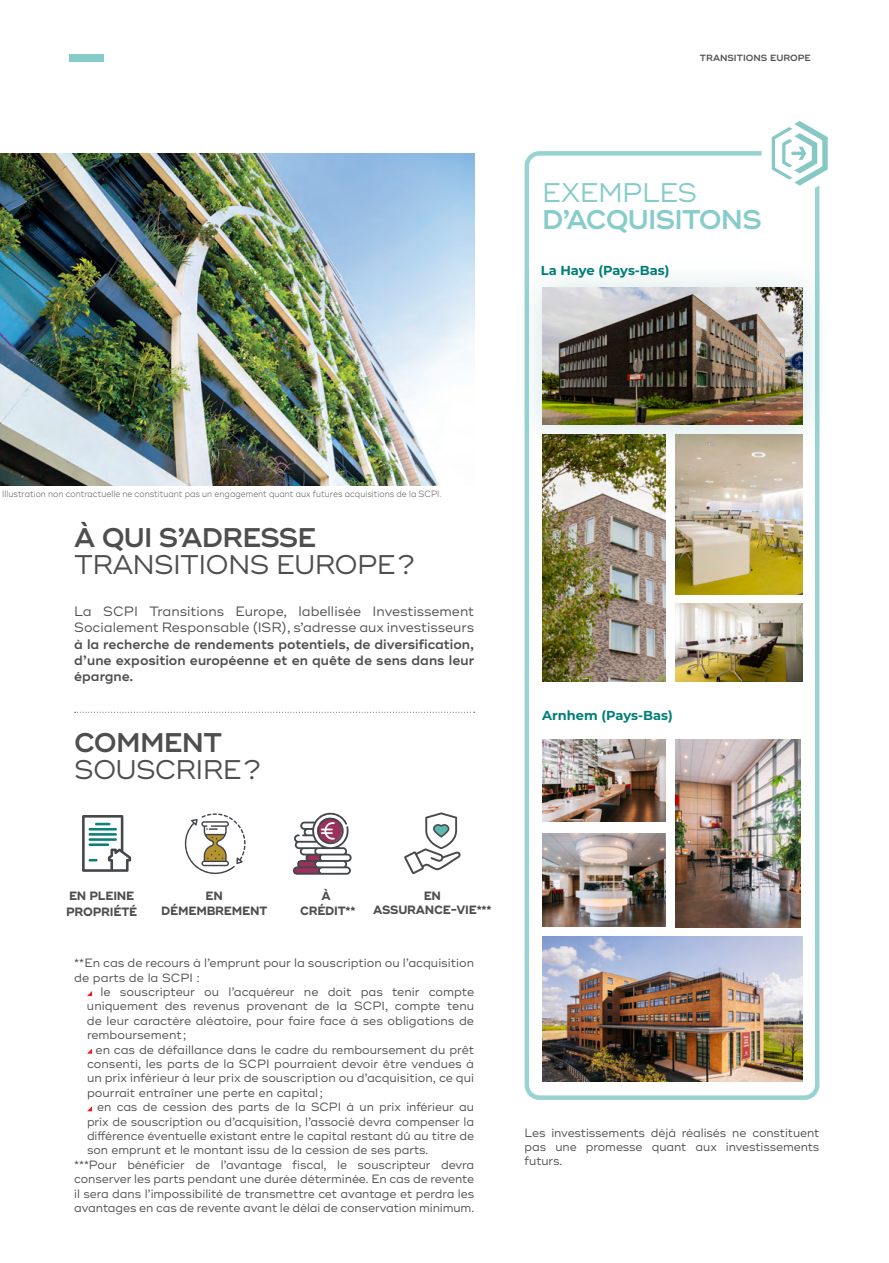
<style>
.page{position:relative;width:889px;height:1263px;background:#fff}
.page>*{position:absolute;margin:0;border:0;box-sizing:border-box;transform-origin:0 0}
.t1{font:27px/27px "Ridley Grotesk";letter-spacing:-.03em;color:#4e4e4e}
.t2{font:600 27px "Ridley Grotesk";letter-spacing:-.03em;color:#86ccca}
.t3{font:27px "Ridley Grotesk";letter-spacing:-.03em;color:#86ccca}
.t4{font:600 13.5px/16.2px "Ridley Grotesk";color:#4e4e4e;text-align:justify}
.SOUS_Titres{font:700 13.05px "Montserrat";color:#007e76}
.t5{font:12px/14.4px "Ridley Grotesk";letter-spacing:-.005em;color:#4e4e4e;text-align:justify}
.t6{font:700 12px/15.3px "Ridley Grotesk";letter-spacing:-.02em;color:#4e4e4e;text-align:center}
.t7{font:300 9px "Ridley Grotesk";letter-spacing:.005em;color:#4e4e4e;scale:.9 1}
.t8{font:600 9px "Ridley Grotesk";color:#4e4e4e}
.s1{font-weight:600}
.s2{font-weight:400}
</style>
<div class="page">
<div style="left:524px;top:151px;width:295px;height:949px;border:4px solid #98d3d1;border-radius:13px"></div>
<img style="left:675px;top:604px;width:127px;height:78px">
<img style="left:542px;top:460px;width:123px;height:222px">
<img style="left:675px;top:460px;width:127px;height:134px">
<div style="left:509px;top:257px;width:327px;height:203px;background:#007e76;opacity:.2"></div>
<img style="left:542px;top:287px;width:260px;height:137px">
<svg style="left:87px;top:991px;width:5px;height:5px"></svg>
<svg style="left:87px;top:1048px;width:5px;height:6px"></svg>
<svg style="left:87px;top:1106px;width:5px;height:5px"></svg>
<div style="left:69px;top:54px;width:35px;height:7px;background:#86ccca"></div>
<img style="left:0;top:153px;width:474px;height:333px">
<svg style="left:293px;top:813px;width:59px;height:62px"></svg>
<svg style="left:184px;top:813px;width:61px;height:62px"></svg>
<svg style="left:82px;top:815px;width:49px;height:57px"></svg>
<svg style="left:761px;top:121px;width:67px;height:96px"></svg>
<img style="left:542px;top:740px;width:123px;height:82px">
<img style="left:675px;top:740px;width:125px;height:187px">
<img style="left:542px;top:936px;width:260px;height:146px">
<img style="left:542px;top:833px;width:123px;height:93px">
<svg style="left:75px;top:712px;width:400px;height:1px"></svg>
<svg style="left:404px;top:812px;width:57px;height:62px"></svg>
<p class="t8" style="left:700px;top:53px;width:113px">TRANSITIONS EUROPE</p>
<p class="t3" style="left:542px;top:176px;width:156px">EXEMPLES</p>
<p class="t2" style="left:542px;top:203px;width:221px">D’ACQUISITONS</p>
<p class="SOUS_Titres" style="left:541px;top:260px;width:130px">La Haye (Pays-Bas)</p>
<p class="t7" style="left:2px;top:488px;width:490px">Illustration non contractuelle ne constituant pas un engagement quant aux futures acquisitions de la SCPI.</p>
<p class="t1" style="left:74px;top:525px;width:342px"><span class="s1">À QUI S’ADRESSE<br></span>TRANSITIONS EUROPE?</p>
<p class="t4" style="left:74px;top:604px;width:401px"><span class="s2">La SCPI Transitions Europe, labellisée Investissement Socialement Responsable (ISR), s’adresse aux investisseurs </span>à la recherche de rendements potentiels, de diversification, d’une exposition européenne et en quête de sens dans leur épargne.</p>
<p class="t1" style="left:74px;top:730px;width:188px"><span class="s1">COMMENT<br></span>SOUSCRIRE?</p>
<p class="SOUS_Titres" style="left:542px;top:706px;width:132px">Arnhem (Pays-Bas)</p>
<p class="t6" style="left:66px;top:887px;width:73px;line-height:16.2px;text-align:left">EN PLEINE<br>PROPRIÉTÉ</p>
<p class="t6" style="left:300px;top:888px;width:57px">À<br>CRÉDIT**</p>
<p class="t6" style="left:373px;top:889px;width:120px;line-height:14.4px">EN<br>ASSURANCE-VIE***</p>
<p class="t6" style="left:161px;top:888px;width:108px">EN<br>DÉMEMBREMENT</p>
<p class="t5" style="left:74px;top:956px;width:401px">**En cas de recours à l’emprunt pour la souscription ou l’acquisition de parts de la SCPI :</p>
<p class="t5" style="left:87px;top:985px;width:389px;text-indent:14px">le souscripteur ou l’acquéreur ne doit pas tenir compte uniquement des revenus provenant de la SCPI, compte tenu de leur caractère aléatoire, pour faire face à ses obligations de remboursement ;</p>
<p class="t5" style="left:87px;top:1042px;width:389px;text-indent:9px">en cas de défaillance dans le cadre du remboursement du prêt consenti, les parts de la SCPI pourraient devoir être vendues à un prix inférieur à leur prix de souscription ou d’acquisition, ce qui pourrait entraîner une perte en capital;</p>
<p class="t5" style="left:87px;top:1100px;width:389px;text-indent:10px">en cas de cession des parts de la SCPI à un prix inférieur au prix de souscription ou d’acquisition, l’associé devra compenser la différence éventuelle existant entre le capital restant dû au titre de son emprunt et le montant issu de la cession de ses parts.</p>
<p class="t5" style="left:74px;top:1158px;width:401px">***Pour bénéficier de l’avantage fiscal, le souscripteur devra conserver les parts pendant une durée déterminée. En cas de revente il sera dans l’impossibilité de transmettre cet avantage et perdra les avantages en cas de revente avant le délai de conservation minimum.</p>
<p class="t5" style="left:524px;top:1125px;width:296px">Les investissements déjà réalisés ne constituent pas une promesse quant aux investissements futurs.</p>
</div>
